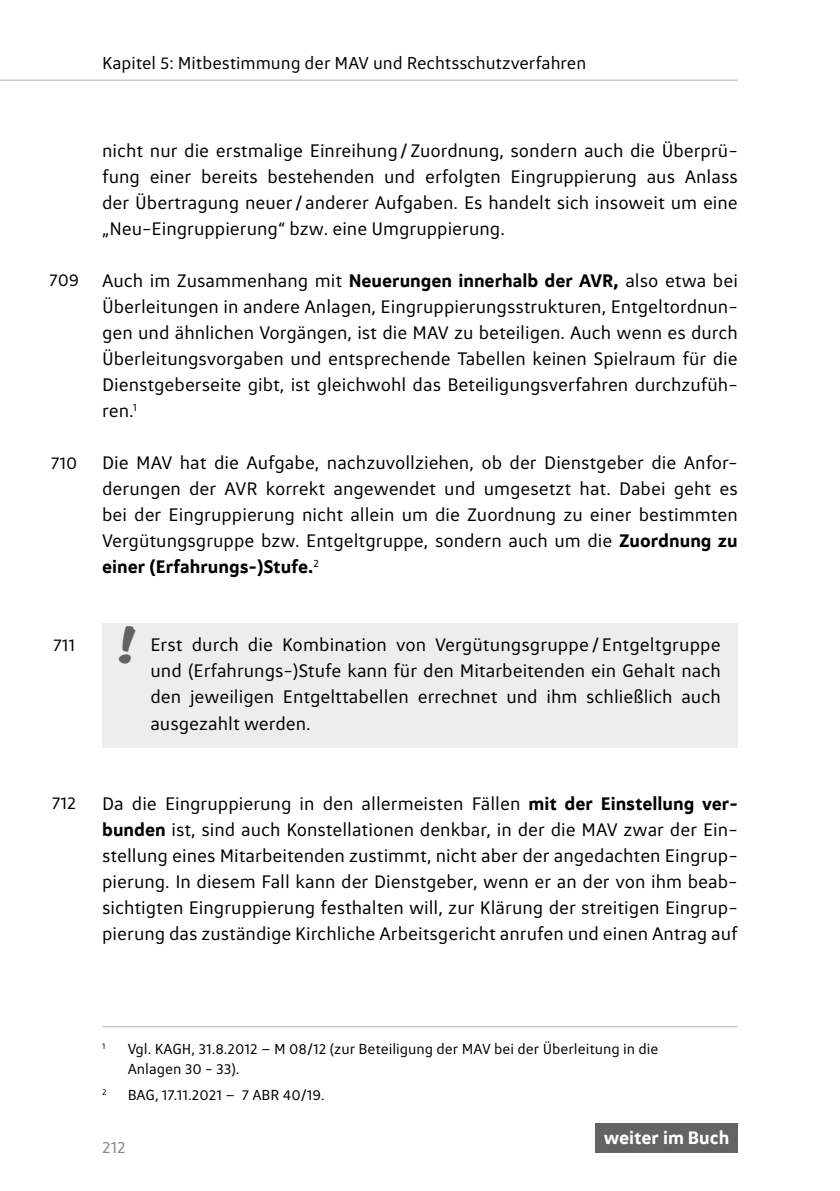
<style>
.page{position:relative;width:840px;height:1191px;background:#fff}
.page>*{position:absolute;margin:0;border:0;box-sizing:border-box;transform-origin:0 0}
.t1{font:20px/26px "Attention Std";color:#000}
.t2{font:700 20px "Attention Std";color:#fff}
.t3{font:19px "Attention Std";color:#000}
.t4{font:18px "Attention Std";color:#878787}
.t5{font:16px/19.2px "Attention Std";color:#000}
.t6{font:9.4px "Attention Std";color:#000}
.s1{font-weight:700}
</style>
<div class="page">
<hr style="left:0;top:80px;width:737px;height:1px;background:#b3b2b2">
<div style="left:102px;top:623px;width:635px;height:124px;background:#ededed"></div>
<hr style="left:102px;top:1026px;width:635px;height:1px;background:#b3b2b2">
<div style="left:595px;top:1122px;width:142px;height:30px;background:#646363"></div>
<p class="t3" style="left:102px;top:53px;width:485px">Kapitel 5: Mitbestimmung der MAV und Rechtsschutzverfahren</p>
<p class="t3" style="left:49px;top:270px;width:32px">709</p>
<p class="t3" style="left:51px;top:452px;width:28px">710</p>
<p class="t3" style="left:53px;top:634px;width:23px">711</p>
<p class="t1" style="left:102px;top:138px;width:637px">nicht nur die erstmalige Einreihung/Zuordnung, sondern auch die Überprü&shy;fung einer bereits bestehenden und erfolgten Eingruppierung aus Anlass der Übertragung neuer/ anderer Aufgaben. Es handelt sich insoweit um eine „Neu-Eingruppierung“ bzw. eine Umgruppierung.</p>
<p class="t1" style="left:102px;top:268px;width:637px">Auch im Zusammenhang mit <span class="s1">Neuerungen innerhalb der AVR,</span> also etwa bei Überleitungen in andere Anlagen, Eingruppierungsstrukturen, Entgeltordnun&shy;gen und ähnlichen Vorgängen, ist die MAV zu beteiligen. Auch wenn es durch Überleitungsvorgaben und entsprechende Tabellen keinen Spielraum für die Dienstgeberseite gibt, ist gleichwohl das Beteiligungsverfahren durchzufüh&shy;ren.<sup>1</sup></p>
<p class="t1" style="left:102px;top:450px;width:637px">Die MAV hat die Aufgabe, nachzuvollziehen, ob der Dienstgeber die Anfor&shy;derungen der AVR korrekt angewendet und umgesetzt hat. Dabei geht es bei der Eingruppierung nicht allein um die Zuordnung zu einer bestimmten Vergütungsgruppe bzw. Entgeltgruppe, sondern auch um die <span class="s1">Zuordnung zu einer (Erfahrungs-)Stufe.</span><sup>2</sup></p>
<p class="t1" style="left:150px;top:632px;width:571px;text-align:justify">Erst durch die Kombination von Vergütungsgruppe / Entgeltgruppe und (Erfahrungs-)Stufe kann für den Mitarbeitenden ein Gehalt nach den jeweiligen Entgelttabellen errechnet und ihm schließlich auch ausgezahlt werden.</p>
<p class="t3" style="left:52px;top:793px;width:26px">712</p>
<p class="t1" style="left:102px;top:791px;width:637px">Da die Eingruppierung in den allermeisten Fällen <span class="s1">mit der Einstellung ver&shy;bunden</span> ist, sind auch Konstellationen denkbar, in der die MAV zwar der Ein&shy;stellung eines Mitarbeitenden zustimmt, nicht aber der angedachten Eingrup&shy;pierung. In diesem Fall kann der Dienstgeber, wenn er an der von ihm beab&shy;sichtigten Eingruppierung festhalten will, zur Klärung der streitigen Eingrup&shy;pierung das zuständige Kirchliche Arbeitsgericht anrufen und einen Antrag auf</p>
<p class="t6" style="left:102px;top:1041px;width:5px">1</p>
<p class="t5" style="left:128px;top:1039px;width:532px">Vgl. KAGH, 31.8.2012 – M 08/12 (zur Beteiligung der MAV bei der Überleitung in die<br>Anlagen 30 - 33).</p>
<p class="t6" style="left:102px;top:1086px;width:6px">2</p>
<p class="t5" style="left:128px;top:1085px;width:198px">BAG, 17.11.2021 – 7 ABR 40/19.</p>
<p class="t4" style="left:102px;top:1137px;width:25px">212</p>
<p class="t2" style="left:603px;top:1126px;width:127px">weiter im Buch</p>
</div>
